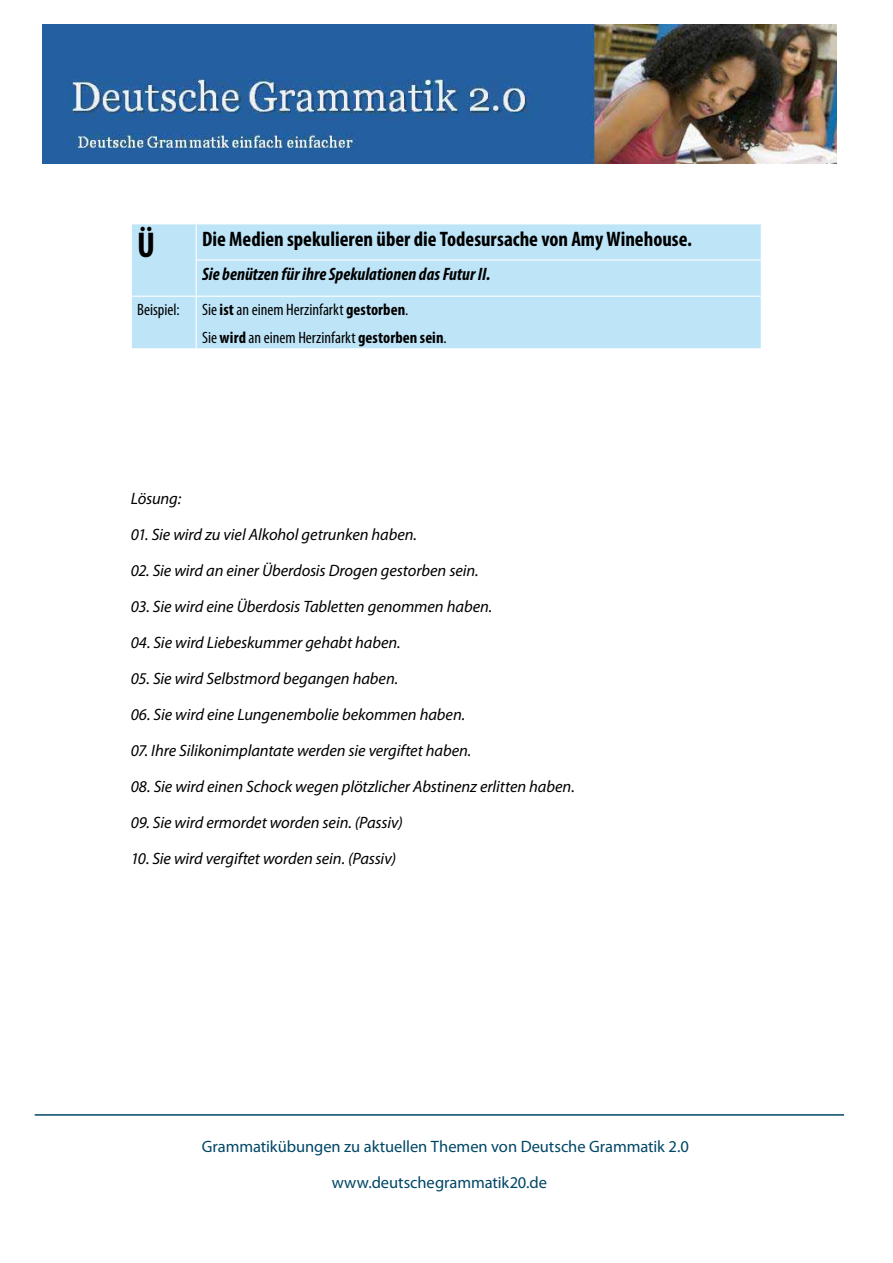
<style>
.page{position:relative;width:893px;height:1263px;background:#fff}
.page>*{position:absolute;margin:0;border:0;box-sizing:border-box;transform-origin:0 0}
.Upub_Normal_Tabelle{font:700 condensed 36px "Myriad Pro";color:#000}
.Upub_Normal_Tabelle-2{font:700 condensed 21px "Myriad Pro";color:#000}
.Upub_Normal_Tabelle-3{font:italic 700 condensed 18px "Myriad Pro";color:#000}
.Upub_Normal_Übung_Lö{font:italic 16.5px "Myriad Pro";letter-spacing:-.005em;color:#000}
.Upub_Normal{font:16.5px "Myriad Pro";letter-spacing:-.005em;color:#004666}
.Upub_Normal_Tabelle-4{font:condensed 16.5px "Myriad Pro";color:#000}
.s1{font-weight:700}
</style>
<div class="page">
<img style="left:43px;top:24px;width:793px;height:139px">
<hr style="left:35px;top:1114px;width:809px;height:2px;background:#004666">
<div style="left:132px;top:224px;width:629px;height:124px;background:#bde4f7"></div>
<hr style="left:196px;top:224px;width:1px;height:35px;background:#fff">
<hr style="left:196px;top:259px;width:566px;height:2px;background:#fff">
<hr style="left:196px;top:261px;width:1px;height:35px;background:#fff">
<hr style="left:131px;top:296px;width:65px;height:1px;background:#fff">
<hr style="left:196px;top:296px;width:566px;height:1px;background:#fff">
<hr style="left:196px;top:297px;width:1px;height:51px;background:#fff">
<p class="Upub_Normal_Tabelle" style="left:137px;top:222px;width:19px">Ü</p>
<p class="Upub_Normal_Tabelle-2" style="left:202px;top:225px;width:491px">Die Medien spekulieren über die Todesursache von Amy Winehouse.</p>
<p class="Upub_Normal_Tabelle-3" style="left:202px;top:262px;width:290px">Sie benützen für ihre Spekulationen das Futur II.</p>
<p class="Upub_Normal_Tabelle-4" style="left:137px;top:299px;width:44px">Beispiel:</p>
<p class="Upub_Normal_Tabelle-4" style="left:202px;top:299px;width:208px">Sie <span class="s1">ist</span> an einem Herzinfarkt <span class="s1">gestorben</span>.</p>
<p class="Upub_Normal_Tabelle-4" style="left:202px;top:327px;width:246px">Sie <span class="s1">wird</span> an einem Herzinfarkt <span class="s1">gestorben sein</span>.</p>
<p class="Upub_Normal_Übung_Lö" style="left:131px;top:488px;width:52px">Lösung:</p>
<p class="Upub_Normal_Übung_Lö" style="left:131px;top:524px;width:288px">01. Sie wird zu viel Alkohol getrunken haben.</p>
<p class="Upub_Normal_Übung_Lö" style="left:131px;top:560px;width:349px">02. Sie wird an einer Überdosis Drogen gestorben sein.</p>
<p class="Upub_Normal_Übung_Lö" style="left:131px;top:596px;width:363px">03. Sie wird eine Überdosis Tabletten genommen haben.</p>
<p class="Upub_Normal_Übung_Lö" style="left:131px;top:632px;width:272px">04. Sie wird Liebeskummer gehabt haben.</p>
<p class="Upub_Normal_Übung_Lö" style="left:131px;top:668px;width:269px">05. Sie wird Selbstmord begangen haben.</p>
<p class="Upub_Normal_Übung_Lö" style="left:131px;top:704px;width:336px">06. Sie wird eine Lungenembolie bekommen haben.</p>
<p class="Upub_Normal_Übung_Lö" style="left:131px;top:740px;width:342px">07. Ihre Silikonimplantate werden sie vergiftet haben.</p>
<p class="Upub_Normal_Übung_Lö" style="left:131px;top:776px;width:446px">08. Sie wird einen Schock wegen plötzlicher Abstinenz erlitten haben.</p>
<p class="Upub_Normal_Übung_Lö" style="left:131px;top:812px;width:273px">09. Sie wird ermordet worden sein. (Passiv)</p>
<p class="Upub_Normal_Übung_Lö" style="left:131px;top:848px;width:267px">10. Sie wird vergiftet worden sein. (Passiv)</p>
<p class="Upub_Normal" style="left:202px;top:1136px;width:488px">Grammatikübungen zu aktuellen Themen von Deutsche Grammatik 2.0</p>
<p class="Upub_Normal" style="left:332px;top:1172px;width:217px">www.deutschegrammatik20.de</p>
</div>
